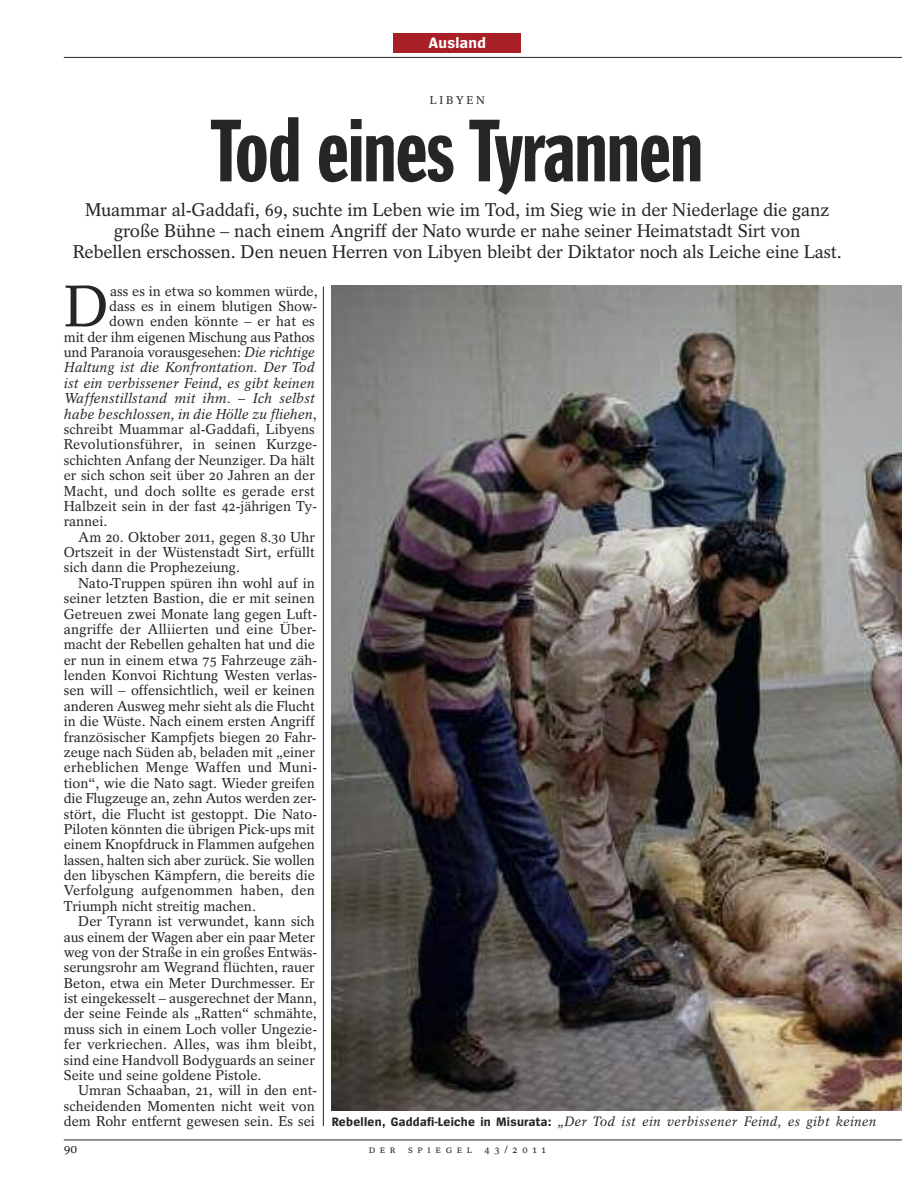
<style>
.page{position:relative;width:902px;height:1191px;background:#fff}
.page>*{position:absolute;margin:0;border:0;box-sizing:border-box;transform-origin:0 0}
.t1{font:90px "Spiegel Headline";letter-spacing:-.01em;color:#272627}
.t2{font:58.35px "Spiegel Serif";color:#272627}
.t3{font:18.3px/21px "Spiegel Serif";letter-spacing:-.01em;color:#272627;text-align:center}
.t4{font:700 15.75px "Spiegel Sans";letter-spacing:.02em;color:#fff}
.t5{font:14.25px "Spiegel Serif";color:#272627}
.t6{font:italic 14.25px "Spiegel Serif";color:#272627}
.t7{font:italic 13.5px "Spiegel Serif";letter-spacing:.02em;color:#272627}
.t8{font:13.5px "Spiegel Serif";color:#272627}
.t9{font:11.25px "Spiegel Serif";letter-spacing:.25em;color:#272627}
.t10{font:10.5px "Spiegel Serif";letter-spacing:.45em;color:#272627}
.s1{font-style:italic}
.s2{font-style:normal}
.s3{font-family:"Spiegel Sans";font-weight:700;font-style:normal;font-size:12.75px}
</style>
<div class="page">
<hr style="left:323px;top:287px;width:1px;height:839px;background:#272627">
<hr style="left:64px;top:1139px;width:837px;height:1px;background:#272627">
<hr style="left:64px;top:57px;width:837px;height:1px;background:#272627">
<img style="left:332px;top:285px;width:569px;height:825px">
<div style="left:393px;top:34px;width:128px;height:19px;background:#a91f26"></div>
<p class="t4" style="left:429px;top:37px;width:59px">Ausland</p>
<p class="t9" style="left:429px;top:96px;width:57px">LIBYEN</p>
<h1 class="t1" style="left:211px;top:117px;width:493px">Tod eines Tyrannen</h1>
<p class="t3" style="left:73px;top:201px;width:770px">Muammar al-Gaddafi, 69, suchte im Leben wie im Tod, im Sieg wie in der Niederlage die ganz große Bühne – nach einem Angriff der Nato wurde er nahe seiner Heimatstadt Sirt von<br>Rebellen erschossen. Den neuen Herren von Libyen bleibt der Diktator noch als Leiche eine Last.</p>
<h2 class="t2" style="left:64px;top:286px;width:47px">D</h2>
<p class="t5" style="left:110px;top:286px;width:209px">ass es in etwa so kommen würde,</p>
<p class="t5" style="left:109px;top:301px;width:209px">dass es in einem blutigen Show-</p>
<p class="t5" style="left:109px;top:316px;width:207px">down enden könnte – er hat es</p>
<p class="t5" style="left:64px;top:332px;width:252px">mit der ihm eigenen Mischung aus Pathos</p>
<p class="t5" style="left:64px;top:347px;width:252px">und Paranoia vorausgesehen: <span class="s1">Die richtige</span></p>
<p class="t6" style="left:64px;top:362px;width:252px">Haltung ist die Konfrontation. Der Tod</p>
<p class="t6" style="left:64px;top:378px;width:252px">ist ein verbissener Feind, es gibt keinen</p>
<p class="t6" style="left:64px;top:393px;width:252px">Waffenstillstand mit ihm. – Ich selbst</p>
<p class="t6" style="left:64px;top:409px;width:254px">habe beschlossen, in die Hölle zu fliehen<span class="s2">,</span></p>
<p class="t5" style="left:64px;top:424px;width:252px">schreibt Muammar al-Gaddafi, Libyens</p>
<p class="t5" style="left:64px;top:439px;width:255px">Revolutionsführer, in seinen Kurzge-</p>
<p class="t5" style="left:64px;top:455px;width:252px">schichten Anfang der Neunziger. Da hält</p>
<p class="t5" style="left:64px;top:470px;width:252px">er sich schon seit über 20 Jahren an der</p>
<p class="t5" style="left:64px;top:485px;width:252px">Macht, und doch sollte es gerade erst</p>
<p class="t5" style="left:64px;top:501px;width:255px">Halbzeit sein in der fast 42-jährigen Ty-</p>
<p class="t5" style="left:64px;top:516px;width:45px">rannei.</p>
<p class="t5" style="left:78px;top:532px;width:238px">Am 20. Oktober 2011, gegen 8.30 Uhr</p>
<p class="t5" style="left:64px;top:547px;width:252px">Ortszeit in der Wüstenstadt Sirt, erfüllt</p>
<p class="t5" style="left:64px;top:562px;width:178px">sich dann die Prophezeiung.</p>
<p class="t5" style="left:78px;top:578px;width:238px">Nato-Truppen spüren ihn wohl auf in</p>
<p class="t5" style="left:64px;top:593px;width:252px">seiner letzten Bastion, die er mit seinen</p>
<p class="t5" style="left:64px;top:608px;width:255px">Getreuen zwei Monate lang gegen Luft-</p>
<p class="t5" style="left:64px;top:624px;width:254px">angriffe der Alliierten und eine Über-</p>
<p class="t5" style="left:64px;top:639px;width:252px">macht der Rebellen gehalten hat und die</p>
<p class="t5" style="left:64px;top:655px;width:255px">er nun in einem etwa 75 Fahrzeuge zäh-</p>
<p class="t5" style="left:64px;top:670px;width:255px">lenden Konvoi Richtung Westen verlas-</p>
<p class="t5" style="left:64px;top:685px;width:252px">sen will – offensichtlich, weil er keinen</p>
<p class="t5" style="left:64px;top:701px;width:252px">anderen Ausweg mehr sieht als die Flucht</p>
<p class="t5" style="left:64px;top:716px;width:252px">in die Wüste. Nach einem ersten Angriff</p>
<p class="t5" style="left:64px;top:731px;width:254px">französischer Kampfjets biegen 20 Fahr-</p>
<p class="t5" style="left:64px;top:747px;width:252px">zeuge nach Süden ab, beladen mit „einer</p>
<p class="t5" style="left:64px;top:762px;width:255px">erheblichen Menge Waffen und Muni-</p>
<p class="t5" style="left:64px;top:778px;width:252px">tion“, wie die Nato sagt. Wieder greifen</p>
<p class="t5" style="left:64px;top:793px;width:254px">die Flugzeuge an, zehn Autos werden zer-</p>
<p class="t5" style="left:64px;top:808px;width:255px">stört, die Flucht ist gestoppt. Die Nato-</p>
<p class="t5" style="left:64px;top:824px;width:252px">Piloten könnten die übrigen Pick-ups mit</p>
<p class="t5" style="left:64px;top:839px;width:252px">einem Knopfdruck in Flammen aufgehen</p>
<p class="t5" style="left:64px;top:854px;width:252px">lassen, halten sich aber zurück. Sie wollen</p>
<p class="t5" style="left:64px;top:870px;width:252px">den libyschen Kämpfern, die bereits die</p>
<p class="t5" style="left:64px;top:885px;width:252px">Verfolgung aufgenommen haben, den</p>
<p class="t5" style="left:64px;top:901px;width:194px">Triumph nicht streitig machen.</p>
<p class="t5" style="left:78px;top:916px;width:238px">Der Tyrann ist verwundet, kann sich</p>
<p class="t5" style="left:64px;top:931px;width:252px">aus einem der Wagen aber ein paar Meter</p>
<p class="t5" style="left:64px;top:947px;width:255px">weg von der Straße in ein großes Entwäs-</p>
<p class="t5" style="left:64px;top:962px;width:252px">serungsrohr am Wegrand flüchten, rauer</p>
<p class="t5" style="left:64px;top:977px;width:252px">Beton, etwa ein Meter Durchmesser. Er</p>
<p class="t5" style="left:64px;top:993px;width:254px">ist eingekesselt – ausgerechnet der Mann,</p>
<p class="t5" style="left:64px;top:1008px;width:254px">der seine Feinde als „Ratten“ schmähte,</p>
<p class="t5" style="left:64px;top:1024px;width:255px">muss sich in einem Loch voller Ungezie-</p>
<p class="t5" style="left:64px;top:1039px;width:254px">fer verkriechen. Alles, was ihm bleibt,</p>
<p class="t5" style="left:64px;top:1054px;width:252px">sind eine Handvoll Bodyguards an seiner</p>
<p class="t5" style="left:64px;top:1070px;width:199px">Seite und seine goldene Pistole.</p>
<p class="t5" style="left:78px;top:1085px;width:240px">Umran Schaaban, 21, will in den ent-</p>
<p class="t5" style="left:64px;top:1100px;width:252px">scheidenden Momenten nicht weit von</p>
<p class="t5" style="left:64px;top:1116px;width:252px">dem Rohr entfernt gewesen sein. Es sei</p>
<p class="t8" style="left:64px;top:1143px;width:15px">90</p>
<p class="t10" style="left:368px;top:1145px;width:179px">DER SPIEGEL 43/2011</p>
<p class="t7" style="left:332px;top:1116px;width:546px"><span class="s3">Rebellen, Gaddafi-Leiche in Misurata:</span> „Der Tod ist ein verbissener Feind, es gibt keinen</p>
</div>
